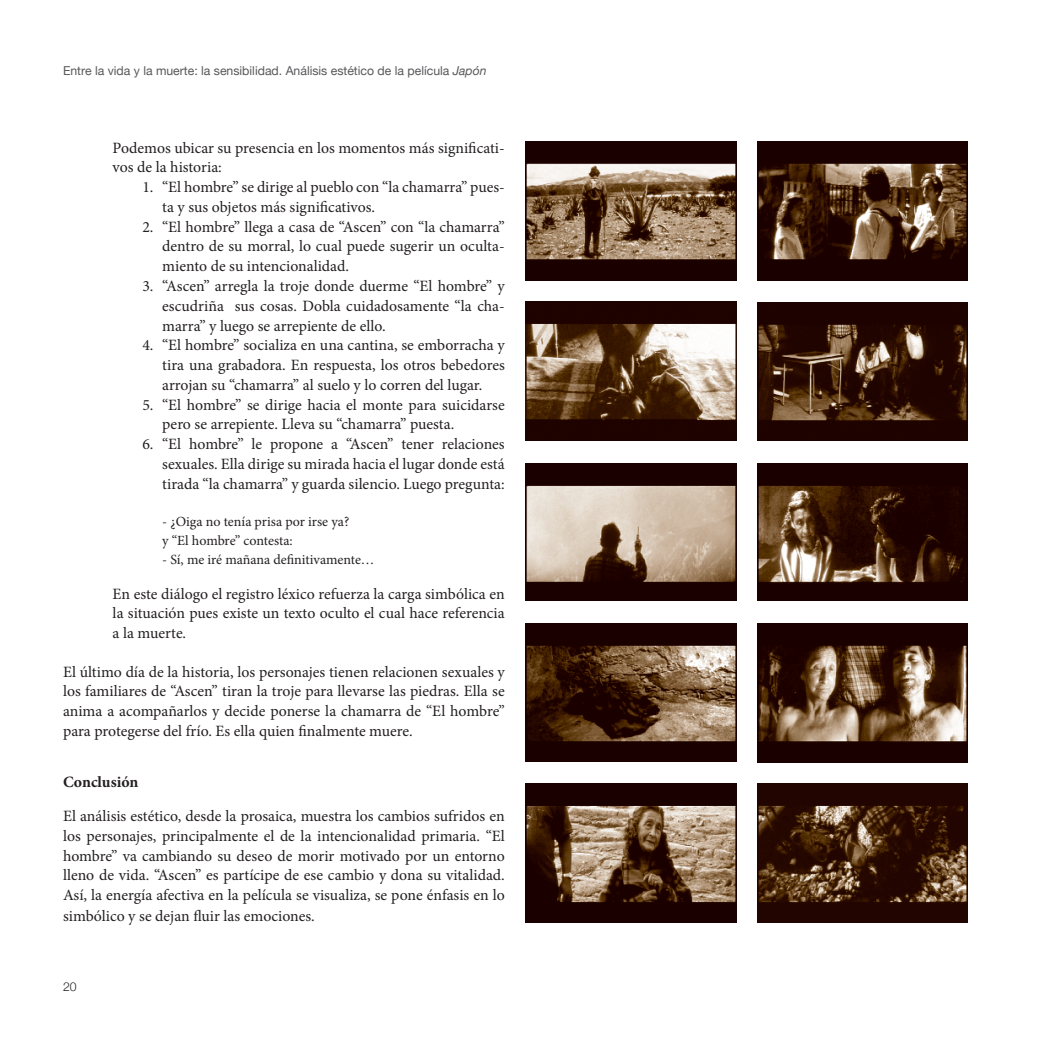
<style>
.page{position:relative;width:1042px;height:1042px;background:#fff}
.page>*{position:absolute;margin:0;border:0;box-sizing:border-box;transform-origin:0 0}
.Cuerpo_ESP{font:15.75px/19.8px "Minion Pro";color:#231f20;text-align:justify}
.Numeración_A{font:15.75px/19.8px "Minion Pro";color:#231f20}
.Cuerpo_ESP-2{font:700 15.75px "Minion Pro";color:#231f20}
.Cuerpo_ESP-3{font:14px "Minion Pro";letter-spacing:-.005em;color:#231f20}
.t1{font:12.25px "Helvetica Neue";color:#57585a}
.t2{font:300 12.25px "Helvetica Neue";color:#231f20}
.s1{font-style:italic}
</style>
<div class="page">
<img style="left:526px;top:141px;width:210px;height:139px">
<img style="left:757px;top:142px;width:210px;height:138px">
<img style="left:526px;top:302px;width:210px;height:139px">
<img style="left:757px;top:302px;width:210px;height:139px">
<img style="left:526px;top:463px;width:210px;height:137px">
<img style="left:757px;top:464px;width:210px;height:136px">
<img style="left:526px;top:623px;width:210px;height:139px">
<img style="left:757px;top:623px;width:210px;height:139px">
<img style="left:526px;top:784px;width:210px;height:138px">
<img style="left:757px;top:784px;width:210px;height:138px">
<p class="t1" style="left:63px;top:63px;width:425px">Entre la vida y la muerte: la sensibilidad. Análisis estético de la película <span class="s1">Japón</span></p>
<p class="Numeración_A" style="left:113px;top:138px;width:394px">Podemos ubicar su presencia en los momentos más significati&shy;vos de la historia:</p>
<p class="Cuerpo_ESP" style="left:162px;top:177px;width:344px;text-indent:-20px">1. “El hombre” se dirige al pueblo con “la chamarra” pues&shy;ta y sus objetos más significativos.</p>
<p class="Cuerpo_ESP" style="left:162px;top:217px;width:344px;text-indent:-20px">2. “El hombre” llega a casa de “Ascen” con “la chamarra” dentro de su morral, lo cual puede sugerir un oculta&shy;miento de su intencionalidad.</p>
<p class="Cuerpo_ESP" style="left:162px;top:276px;width:344px;text-indent:-20px">3. “Ascen” arregla la troje donde duerme “El hombre” y escudriña sus cosas. Dobla cuidadosamente “la cha&shy;marra” y luego se arrepiente de ello.</p>
<p class="Cuerpo_ESP" style="left:162px;top:335px;width:344px;text-indent:-20px">4. “El hombre” socializa en una cantina, se emborracha y tira una grabadora. En respuesta, los otros bebedores arrojan su “chamarra” al suelo y lo corren del lugar.</p>
<p class="Cuerpo_ESP" style="left:162px;top:395px;width:344px;text-indent:-20px">5. “El hombre” se dirige hacia el monte para suicidarse pero se arrepiente. Lleva su “chamarra” puesta.</p>
<p class="Cuerpo_ESP" style="left:162px;top:434px;width:344px;text-indent:-20px">6. “El hombre” le propone a “Ascen” tener relaciones sexuales. Ella dirige su mirada hacia el lugar donde está tirada “la chamarra” y guarda silencio. Luego pregunta:</p>
<p class="Cuerpo_ESP-3" style="left:162px;top:512px;width:189px">- ¿Oiga no tenía prisa por irse ya?</p>
<p class="Cuerpo_ESP-3" style="left:162px;top:531px;width:132px">y “El hombre” contesta:</p>
<p class="Cuerpo_ESP-3" style="left:162px;top:550px;width:214px">- Sí, me iré mañana definitivamente…</p>
<p class="Cuerpo_ESP" style="left:113px;top:584px;width:394px;line-height:19.2px">En este diálogo el registro léxico refuerza la carga simbólica en la situación pues existe un texto oculto el cual hace referencia a la muerte.</p>
<p class="Cuerpo_ESP" style="left:63px;top:662px;width:443px">El último día de la historia, los personajes tienen relacionen sexuales y los familiares de “Ascen” tiran la troje para llevarse las piedras. Ella se anima a acompañarlos y decide ponerse la chamarra de “El hombre” para protegerse del frío. Es ella quien finalmente muere.</p>
<p class="Cuerpo_ESP-2" style="left:63px;top:771px;width:77px">Conclusión</p>
<p class="Cuerpo_ESP" style="left:63px;top:806px;width:443px">El análisis estético, desde la prosaica, muestra los cambios sufridos en los personajes, principalmente el de la intencionalidad primaria. “El hombre” va cambiando su deseo de morir motivado por un entorno lleno de vida. “Ascen” es partícipe de ese cambio y dona su vitalidad.<br>Así, la energía afectiva en la película se visualiza, se pone énfasis en lo simbólico y se dejan fluir las emociones.</p>
<p class="t2" style="left:63px;top:979px;width:15px">20</p>
</div>
